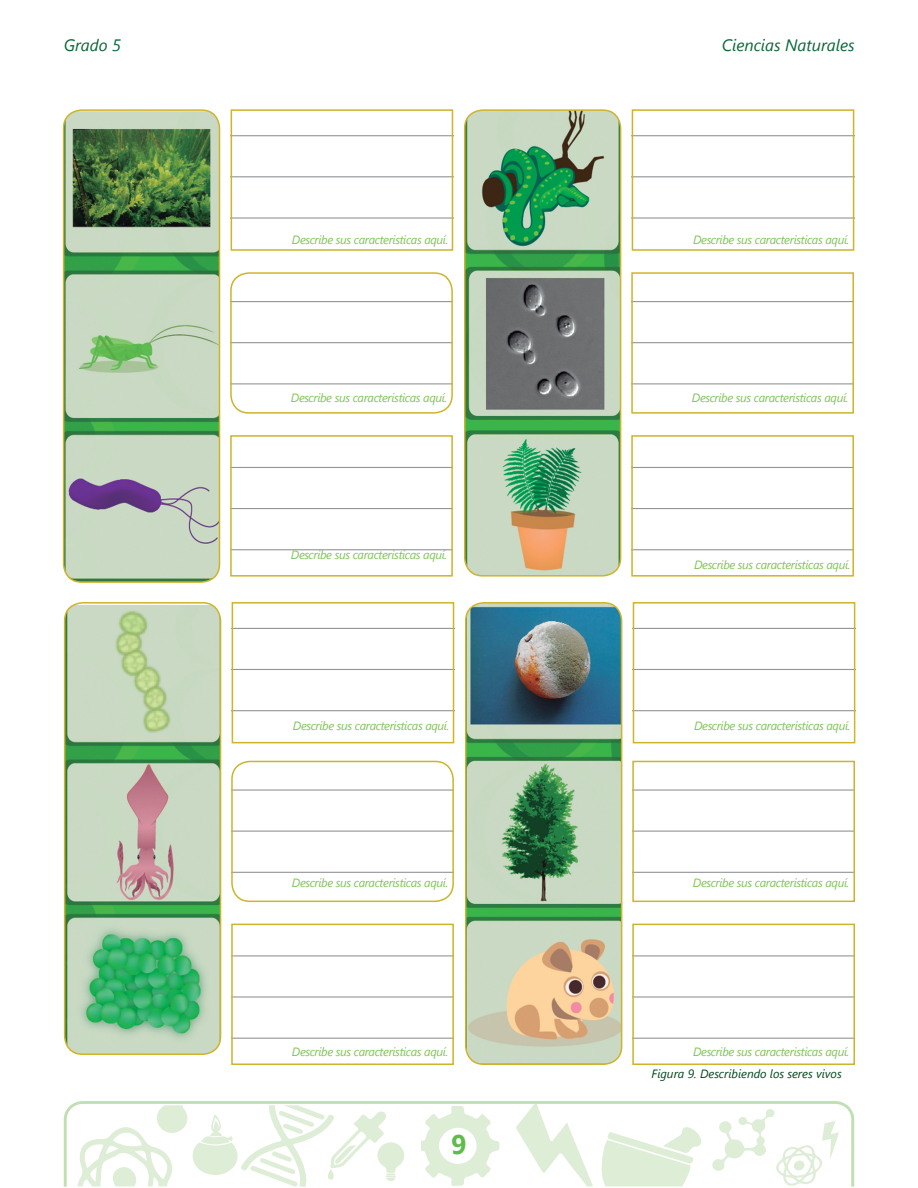
<style>
.page{position:relative;width:918px;height:1188px;background:#fff}
.page>*{position:absolute;margin:0;border:0;box-sizing:border-box;transform-origin:0 0}
.t1{font:700 27px "Segoe UI";color:#5fbb4c}
.t2{font:italic 16.5px "Segoe UI";color:#0c6638}
.BLOQ_TEXTO{font:italic 12px "Segoe UI";letter-spacing:-.03em;color:#7ec456}
.Pie_de_imagen{font:italic 12px "Segoe UI";color:#00451c}
</style>
<div class="page">
<hr style="left:231px;top:217px;width:222px;height:2px;background:#939598">
<hr style="left:231px;top:176px;width:222px;height:1px;background:#939598">
<hr style="left:231px;top:135px;width:222px;height:1px;background:#939598">
<hr style="left:232px;top:710px;width:222px;height:1px;background:#939598">
<hr style="left:232px;top:669px;width:222px;height:1px;background:#939598">
<hr style="left:232px;top:628px;width:222px;height:1px;background:#939598">
<hr style="left:632px;top:217px;width:222px;height:2px;background:#939598">
<hr style="left:632px;top:176px;width:222px;height:1px;background:#939598">
<hr style="left:632px;top:135px;width:222px;height:1px;background:#939598">
<hr style="left:633px;top:710px;width:222px;height:1px;background:#939598">
<hr style="left:633px;top:669px;width:222px;height:1px;background:#939598">
<hr style="left:633px;top:628px;width:222px;height:1px;background:#939598">
<hr style="left:230px;top:383px;width:223px;height:1px;background:#939598">
<hr style="left:230px;top:342px;width:223px;height:1px;background:#939598">
<hr style="left:230px;top:301px;width:223px;height:1px;background:#939598">
<hr style="left:231px;top:872px;width:223px;height:1px;background:#939598">
<hr style="left:231px;top:831px;width:223px;height:1px;background:#939598">
<hr style="left:231px;top:789px;width:223px;height:2px;background:#939598">
<hr style="left:631px;top:383px;width:223px;height:1px;background:#939598">
<hr style="left:631px;top:342px;width:223px;height:1px;background:#939598">
<hr style="left:631px;top:301px;width:223px;height:1px;background:#939598">
<hr style="left:632px;top:872px;width:223px;height:1px;background:#939598">
<hr style="left:632px;top:831px;width:223px;height:1px;background:#939598">
<hr style="left:632px;top:789px;width:223px;height:2px;background:#939598">
<hr style="left:230px;top:549px;width:223px;height:1px;background:#939598">
<hr style="left:230px;top:508px;width:223px;height:1px;background:#939598">
<hr style="left:230px;top:467px;width:223px;height:1px;background:#939598">
<hr style="left:231px;top:1038px;width:223px;height:1px;background:#939598">
<hr style="left:231px;top:996px;width:223px;height:2px;background:#939598">
<hr style="left:231px;top:955px;width:223px;height:1px;background:#939598">
<hr style="left:631px;top:549px;width:223px;height:1px;background:#939598">
<hr style="left:631px;top:508px;width:223px;height:1px;background:#939598">
<hr style="left:631px;top:467px;width:223px;height:1px;background:#939598">
<hr style="left:632px;top:1038px;width:223px;height:1px;background:#939598">
<hr style="left:632px;top:996px;width:223px;height:2px;background:#939598">
<hr style="left:632px;top:955px;width:223px;height:1px;background:#939598">
<img style="left:64px;top:111px;width:156px;height:471px">
<div style="left:63px;top:109px;width:157px;height:474px;border:2px solid #cfb32a;border-radius:18px"></div>
<img style="left:65px;top:605px;width:156px;height:449px">
<div style="left:64px;top:602px;width:157px;height:453px;border:2px solid #cfb32a;border-radius:18px"></div>
<img style="left:465px;top:110px;width:156px;height:466px">
<div style="left:464px;top:109px;width:157px;height:468px;border:2px solid #cfb32a;border-radius:18px"></div>
<img style="left:466px;top:603px;width:156px;height:461px">
<div style="left:465px;top:602px;width:157px;height:463px;border:2px solid #cfb32a;border-radius:18px"></div>
<div style="left:231px;top:109px;width:222px;height:142px;border:2px solid #cfb32a"></div>
<div style="left:232px;top:602px;width:222px;height:141px;border:2px solid #cfb32a"></div>
<div style="left:632px;top:109px;width:222px;height:142px;border:2px solid #cfb32a"></div>
<div style="left:633px;top:602px;width:222px;height:141px;border:2px solid #cfb32a"></div>
<div style="left:230px;top:272px;width:223px;height:142px;border:2px solid #cfb32a;border-radius:18px"></div>
<div style="left:231px;top:761px;width:223px;height:141px;border:2px solid #cfb32a;border-radius:18px"></div>
<div style="left:631px;top:272px;width:223px;height:142px;border:2px solid #cfb32a"></div>
<div style="left:632px;top:761px;width:223px;height:141px;border:2px solid #cfb32a"></div>
<div style="left:230px;top:435px;width:223px;height:142px;border:2px solid #cfb32a"></div>
<div style="left:231px;top:924px;width:223px;height:141px;border:2px solid #cfb32a"></div>
<div style="left:631px;top:435px;width:223px;height:142px;border:2px solid #cfb32a"></div>
<div style="left:632px;top:924px;width:223px;height:141px;border:2px solid #cfb32a"></div>
<svg style="left:64px;top:1101px;width:790px;height:86px"></svg>
<svg style="left:422px;top:1106px;width:78px;height:80px"></svg>
<h2 class="t2" style="left:64px;top:34px;width:59px">Grado 5</h2>
<h2 class="t2" style="left:722px;top:34px;width:134px">Ciencias Naturales</h2>
<p class="BLOQ_TEXTO" style="left:292px;top:232px;width:158px">Describe sus caracteristicas aquí.</p>
<p class="BLOQ_TEXTO" style="left:693px;top:232px;width:158px">Describe sus caracteristicas aquí.</p>
<p class="BLOQ_TEXTO" style="left:291px;top:389px;width:158px">Describe sus caracteristicas aquí.</p>
<p class="BLOQ_TEXTO" style="left:692px;top:389px;width:158px">Describe sus caracteristicas aquí.</p>
<p class="BLOQ_TEXTO" style="left:291px;top:547px;width:158px">Describe sus caracteristicas aquí.</p>
<p class="BLOQ_TEXTO" style="left:694px;top:556px;width:158px">Describe sus caracteristicas aquí.</p>
<p class="BLOQ_TEXTO" style="left:293px;top:717px;width:158px">Describe sus caracteristicas aquí.</p>
<p class="BLOQ_TEXTO" style="left:694px;top:717px;width:158px">Describe sus caracteristicas aquí.</p>
<p class="BLOQ_TEXTO" style="left:292px;top:875px;width:158px">Describe sus caracteristicas aquí.</p>
<p class="BLOQ_TEXTO" style="left:693px;top:875px;width:158px">Describe sus caracteristicas aquí.</p>
<p class="BLOQ_TEXTO" style="left:292px;top:1044px;width:158px">Describe sus caracteristicas aquí.</p>
<p class="BLOQ_TEXTO" style="left:693px;top:1044px;width:158px">Describe sus caracteristicas aquí.</p>
<p class="Pie_de_imagen" style="left:652px;top:1065px;width:192px">Figura 9. Describiendo los seres vivos</p>
<h1 class="t1" style="left:451px;top:1123px;width:17px">9</h1>
</div>
